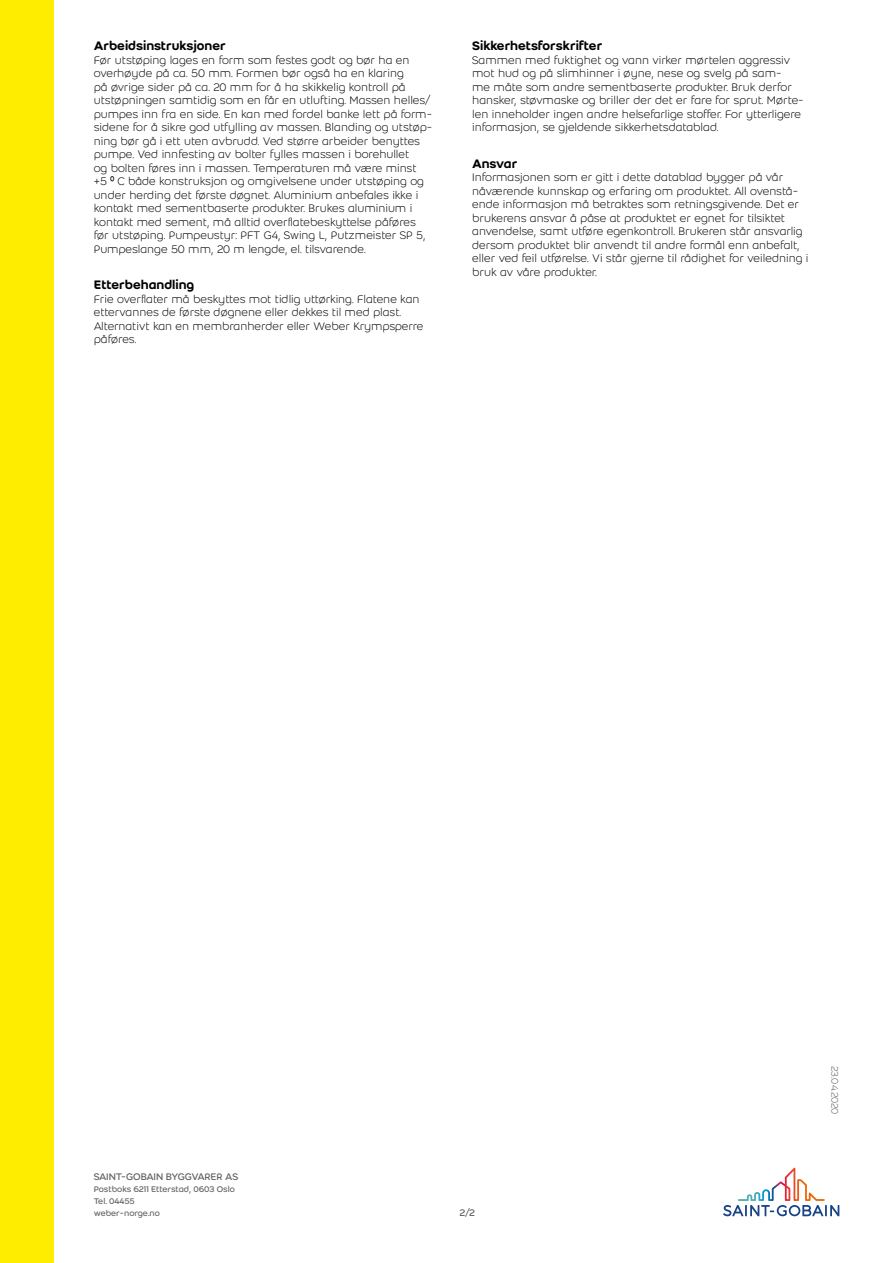
<style>
.page{position:relative;width:893px;height:1263px;background:#fff}
.page>*{position:absolute;margin:0;border:0;box-sizing:border-box;transform-origin:0 0}
.t1{font:500 13.5px "Weber";color:#000}
.t2{font:300 12px/13.5px "Weber";color:#000}
.t3{font:10.5px "Weber";letter-spacing:-.025em;color:#646363}
.t4{font:300 10.5px "Weber";letter-spacing:-.02em;color:#646363}
.t5{font:9px/12px "Weber";color:#646363}
</style>
<div class="page">
<div style="left:0;top:0;width:54px;height:1263px;background:#ffed00"></div>
<svg style="left:723px;top:1168px;width:116px;height:48px"></svg>
<p class="t1" style="left:94px;top:36px;width:134px">Arbeidsinstruksjoner</p>
<p class="t2" style="left:94px;top:53px;width:340px">Før utstøping lages en form som festes godt og bør ha en overhøyde på ca. 50 mm. Formen bør også ha en klaring<br>på øvrige sider på ca. 20 mm for å ha skikkelig kontroll på utstøpningen samtidig som en får en utlufting. Massen helles/ pumpes inn fra en side. En kan med fordel banke lett på form&shy;sidene for å sikre god utfylling av massen. Blanding og utstøp&shy;ning bør gå i ett uten avbrudd. Ved større arbeider benyttes pumpe. Ved innfesting av bolter fylles massen i borehullet<br>og bolten føres inn i massen. Temperaturen må være minst +5 ºC både konstruksjon og omgivelsene under utstøping og under herding det første døgnet. Aluminium anbefales ikke i kontakt med sementbaserte produkter. Brukes aluminium i kontakt med sement, må alltid overflatebeskyttelse påføres før utstøping. Pumpeustyr: PFT G4, Swing L, Putzmeister SP 5, Pumpeslange 50 mm, 20 m lengde, el. tilsvarende.</p>
<p class="t1" style="left:94px;top:275px;width:102px">Etterbehandling</p>
<p class="t2" style="left:94px;top:292px;width:331px">Frie overflater må beskyttes mot tidlig uttørking. Flatene kan ettervannes de første døgnene eller dekkes til med plast.<br>Alternativt kan en membranherder eller Weber Krympsperre påføres.</p>
<p class="t1" style="left:472px;top:36px;width:132px">Sikkerhetsforskrifter</p>
<p class="t2" style="left:472px;top:53px;width:333px">Sammen med fuktighet og vann virker mørtelen aggressiv mot hud og på slimhinner i øyne, nese og svelg på sam-<br>me måte som andre sementbaserte produkter. Bruk derfor hansker, støvmaske og briller der det er fare for sprut. Mørte&shy;len inneholder ingen andre helsefarlige stoffer. For ytterligere informasjon, se gjeldende sikkerhetsdatablad.</p>
<p class="t1" style="left:472px;top:153px;width:47px">Ansvar</p>
<p class="t2" style="left:472px;top:170px;width:338px">Informasjonen som er gitt i dette datablad bygger på vår nåværende kunnskap og erfaring om produktet. All ovenstå&shy;ende informasjon må betraktes som retningsgivende. Det er brukerens ansvar å påse at produktet er egnet for tilsiktet anvendelse, samt utføre egenkontroll. Brukeren står ansvarlig dersom produktet blir anvendt til andre formål enn anbefalt, eller ved feil utførelse. Vi står gjerne til rådighet for veiledning i bruk av våre produkter.</p>
<p class="t3" style="left:94px;top:1169px;width:146px">SAINT-GOBAIN BYGGVARER AS</p>
<p class="t5" style="left:94px;top:1183px;width:143px">Postboks 6211 Etterstad, 0603 Oslo<br>Tel. 04455<br>weber-norge.no</p>
<p class="t3" style="left:459px;top:1205px;width:17px">2/2</p>
<p class="t4" style="left:842px;top:1066px;width:50px;rotate:90deg">23.04.2020</p>
</div>
